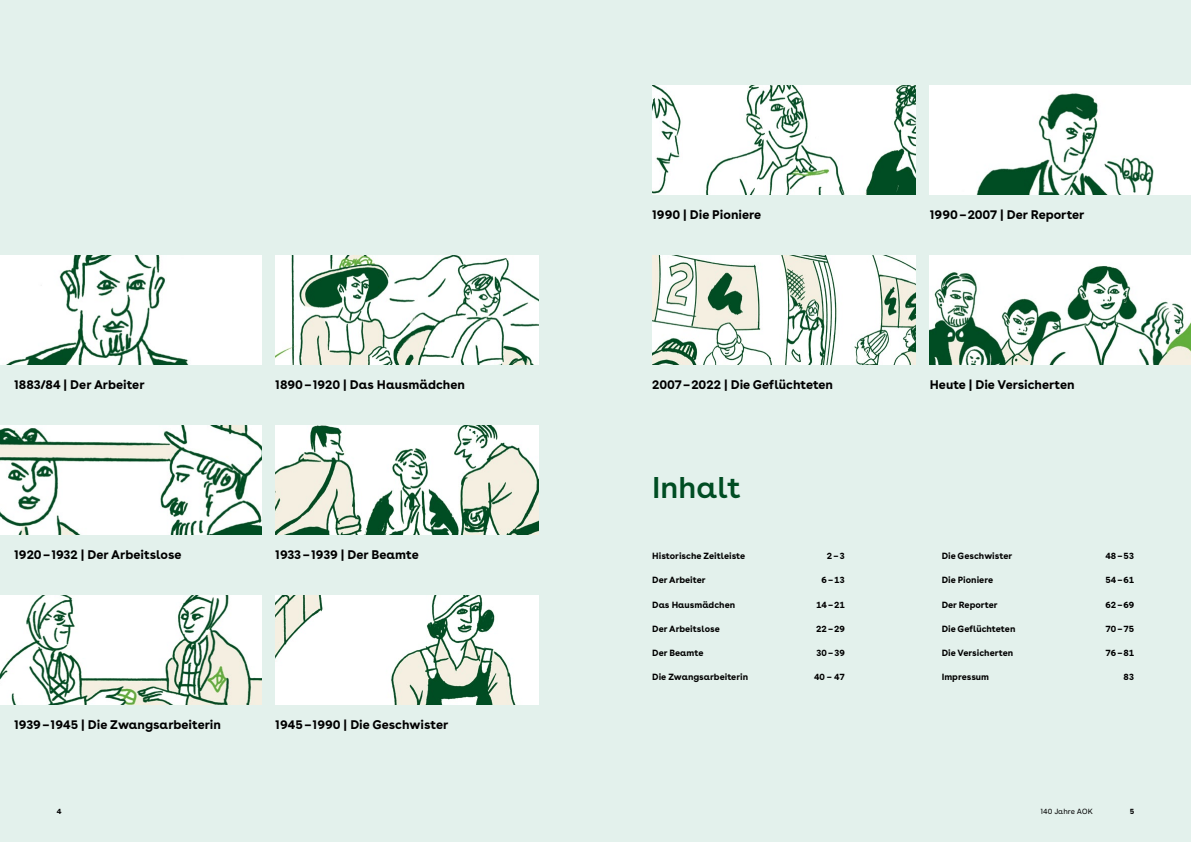
<style>
.page{position:relative;width:1191px;height:842px;background:#e3f1ec}
.page>*{position:absolute;margin:0;border:0;box-sizing:border-box;transform-origin:0 0}
.t1{font:600 30px "AOK Buenos Aires";color:#004d23}
.t2{font:700 12.5px "AOK Buenos Aires";color:#000}
.t3{font:700 9px "AOK Buenos Aires";color:#000}
.t4{font:7.5px "AOK Buenos Aires Text";color:#000}
.t5{font:700 7.5px "AOK Buenos Aires Text";color:#000}
</style>
<div class="page">
<img style="left:0;top:255px;width:261px;height:109px">
<img style="left:930px;top:85px;width:261px;height:109px">
<img style="left:652px;top:85px;width:263px;height:109px">
<img style="left:652px;top:255px;width:263px;height:109px">
<img style="left:930px;top:255px;width:261px;height:109px">
<img style="left:275px;top:255px;width:264px;height:109px">
<img style="left:0;top:425px;width:261px;height:110px">
<img style="left:275px;top:425px;width:264px;height:110px">
<img style="left:0;top:595px;width:261px;height:110px">
<img style="left:275px;top:595px;width:264px;height:110px">
<div style="left:511px;top:312px;width:28px;height:9px;background:#fff"></div>
<p class="t2" style="left:652px;top:204px;width:111px">1990 | Die Pioniere</p>
<p class="t2" style="left:930px;top:204px;width:156px">1990–2007 | Der Reporter</p>
<p class="t2" style="left:14px;top:374px;width:132px">1883/84 | Der Arbeiter</p>
<p class="t2" style="left:275px;top:374px;width:191px">1890–1920 | Das Hausmädchen</p>
<p class="t2" style="left:652px;top:374px;width:182px">2007–2022 | Die Geflüchteten</p>
<p class="t2" style="left:930px;top:374px;width:146px">Heute | Die Versicherten</p>
<h1 class="t1" style="left:652px;top:462px;width:90px">Inhalt</h1>
<p class="t2" style="left:14px;top:544px;width:169px">1920–1932 | Der Arbeitslose</p>
<p class="t2" style="left:275px;top:544px;width:145px">1933–1939 | Der Beamte</p>
<p class="t3" style="left:652px;top:548px;width:95px">Historische Zeitleiste</p>
<p class="t3" style="left:827px;top:548px;width:19px">2–3</p>
<p class="t3" style="left:652px;top:572px;width:55px">Der Arbeiter</p>
<p class="t3" style="left:821px;top:572px;width:25px">6–13</p>
<p class="t3" style="left:652px;top:597px;width:84px">Das Hausmädchen</p>
<p class="t3" style="left:816px;top:597px;width:30px">14–21</p>
<p class="t3" style="left:652px;top:621px;width:69px">Der Arbeitslose</p>
<p class="t3" style="left:816px;top:621px;width:30px">22–29</p>
<p class="t3" style="left:652px;top:645px;width:53px">Der Beamte</p>
<p class="t3" style="left:816px;top:645px;width:30px">30–39</p>
<p class="t3" style="left:941px;top:548px;width:72px">Die Geschwister</p>
<p class="t3" style="left:1105px;top:548px;width:30px">48–53</p>
<p class="t3" style="left:941px;top:572px;width:53px">Die Pioniere</p>
<p class="t3" style="left:1105px;top:572px;width:30px">54–61</p>
<p class="t3" style="left:941px;top:597px;width:57px">Der Reporter</p>
<p class="t3" style="left:1105px;top:597px;width:30px">62–69</p>
<p class="t3" style="left:941px;top:621px;width:75px">Die Geflüchteten</p>
<p class="t3" style="left:1105px;top:621px;width:30px">70–75</p>
<p class="t3" style="left:941px;top:645px;width:73px">Die Versicherten</p>
<p class="t3" style="left:1105px;top:645px;width:30px">76–81</p>
<p class="t3" style="left:652px;top:669px;width:97px">Die Zwangsarbeiterin</p>
<p class="t3" style="left:814px;top:669px;width:32px">40 – 47</p>
<p class="t3" style="left:941px;top:669px;width:49px">Impressum</p>
<p class="t3" style="left:1123px;top:669px;width:12px">83</p>
<p class="t2" style="left:14px;top:714px;width:208px">1939–1945 | Die Zwangsarbeiterin</p>
<p class="t2" style="left:275px;top:714px;width:174px">1945–1990 | Die Geschwister</p>
<p class="t5" style="left:57px;top:805px;width:6px">4</p>
<p class="t4" style="left:1040px;top:805px;width:54px">140 Jahre AOK</p>
<p class="t5" style="left:1129px;top:805px;width:6px">5</p>
</div>
